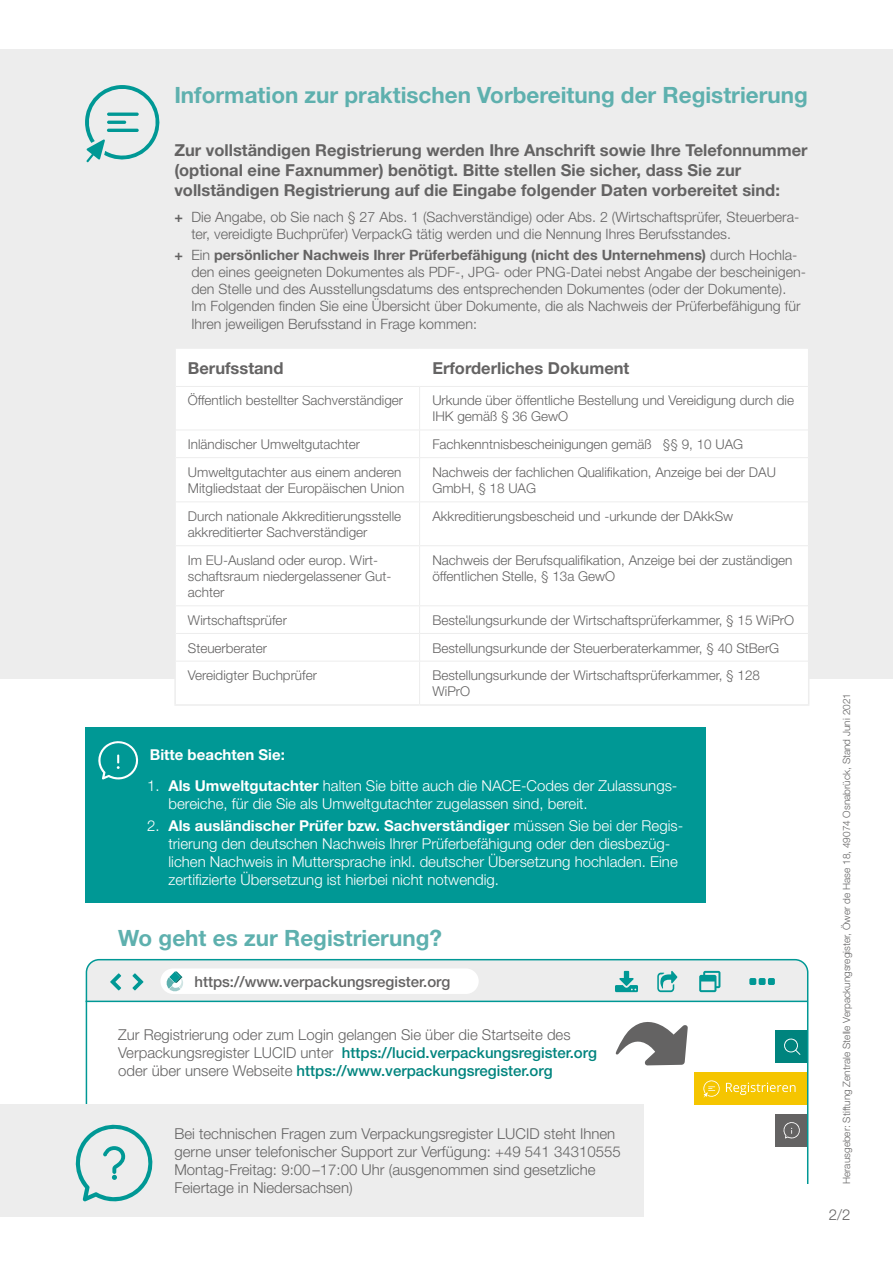
<style>
.page{position:relative;width:893px;height:1263px;background:#fff}
.page>*{position:absolute;margin:0;border:0;box-sizing:border-box;transform-origin:0 0}
.t1{font:700 22.5px "Helvetica Neue";color:#5eb0ae}
.t2{font:700 16.5px/19.8px "Helvetica Neue";color:#646363}
.t3{font:300 15px/18px "Helvetica Neue";color:#646363}
.t4{font:300 15px/18px "Helvetica Neue";color:#fff}
.t5{font:500 15px "Helvetica Neue";color:#646363}
.t6{font:700 15px "Helvetica Neue";color:#fff}
.t7{font:300 14.25px/17.1px "Helvetica Neue";color:#646363}
.t8{font:300 13.5px/16.2px "Helvetica Neue";color:#646363}
.t9{font:300 10.05px "Helvetica Neue";color:#646363}
.s1{font-weight:700}
.s2{font-weight:500;color:#00847e}
</style>
<div class="page">
<svg style="left:85px;top:958px;width:724px;height:227px"></svg>
<hr style="left:86px;top:1000px;width:722px;height:2px;background:#009895">
<svg style="left:616px;top:1010px;width:72px;height:55px"></svg>
<svg style="left:86px;top:960px;width:722px;height:41px"></svg>
<div style="left:86px;top:727px;width:620px;height:175px;background:#009895"></div>
<svg style="left:98px;top:741px;width:41px;height:39px"></svg>
<div style="left:0;top:49px;width:893px;height:629px;background:#ededed"></div>
<svg style="left:85px;top:85px;width:75px;height:78px"></svg>
<div style="left:176px;top:349px;width:632px;height:329px;background:#fff"></div>
<hr style="left:419px;top:387px;width:1px;height:43px;background:#ededed">
<hr style="left:176px;top:430px;width:244px;height:1px;background:#ededed">
<hr style="left:420px;top:430px;width:388px;height:1px;background:#ededed">
<svg style="left:419px;top:431px;width:1px;height:26px"></svg>
<hr style="left:176px;top:457px;width:244px;height:1px;background:#ededed">
<hr style="left:420px;top:457px;width:388px;height:1px;background:#ededed">
<hr style="left:419px;top:458px;width:1px;height:43px;background:#ededed">
<hr style="left:176px;top:501px;width:244px;height:1px;background:#ededed">
<hr style="left:420px;top:501px;width:388px;height:1px;background:#ededed">
<hr style="left:419px;top:502px;width:1px;height:43px;background:#ededed">
<hr style="left:176px;top:545px;width:244px;height:1px;background:#ededed">
<hr style="left:420px;top:545px;width:388px;height:1px;background:#ededed">
<hr style="left:419px;top:546px;width:1px;height:59px;background:#ededed">
<hr style="left:176px;top:605px;width:244px;height:1px;background:#ededed">
<hr style="left:420px;top:605px;width:388px;height:1px;background:#ededed">
<hr style="left:176px;top:633px;width:244px;height:1px;background:#ededed">
<hr style="left:420px;top:633px;width:388px;height:1px;background:#ededed">
<svg style="left:419px;top:606px;width:1px;height:55px"></svg>
<hr style="left:176px;top:661px;width:244px;height:1px;background:#ededed">
<hr style="left:420px;top:661px;width:388px;height:1px;background:#ededed">
<hr style="left:419px;top:661px;width:1px;height:43px;background:#ededed">
<hr style="left:176px;top:386px;width:244px;height:1px;background:#ededed">
<hr style="left:420px;top:386px;width:388px;height:1px;background:#ededed">
<hr style="left:174px;top:661px;width:2px;height:43px;background:#ededed">
<hr style="left:808px;top:661px;width:1px;height:43px;background:#ededed">
<hr style="left:174px;top:704px;width:246px;height:2px;background:#ededed">
<hr style="left:420px;top:704px;width:389px;height:2px;background:#ededed">
<div style="left:0;top:1104px;width:643px;height:112px;background:#ededed"></div>
<svg style="left:75px;top:1124px;width:78px;height:78px"></svg>
<h1 class="t1" style="left:174px;top:81px;width:635px">Information zur praktischen Vorbereitung der Registrierung</h1>
<p class="t2" style="left:174px;top:140px;width:635px">Zur vollständigen Registrierung werden Ihre Anschrift sowie Ihre Telefonnummer (optional eine Faxnummer) benötigt. Bitte stellen Sie sicher, dass Sie zur vollständigen Registrierung auf die Eingabe folgender Daten vorbereitet sind:</p>
<p class="t7" style="left:191px;top:208px;width:610px;text-indent:-17px"><span class="s1">+</span> Die Angabe, ob Sie nach § 27 Abs. 1 (Sachverständige) oder Abs. 2 (Wirtschaftsprüfer, Steuerbera&shy;ter, vereidigte Buchprüfer) VerpackG tätig werden und die Nennung Ihres Berufsstandes.</p>
<p class="t7" style="left:191px;top:246px;width:616px;text-indent:-17px"><span class="s1">+</span> Ein <span class="s1">persönlicher Nachweis Ihrer Prüferbefähigung (nicht des Unternehmens)</span> durch Hochla&shy;den eines geeigneten Dokumentes als PDF-, JPG- oder PNG-Datei nebst Angabe der bescheinigen&shy;den Stelle und des Ausstellungsdatums des entsprechenden Dokumentes (oder der Dokumente).<br>Im Folgenden finden Sie eine Übersicht über Dokumente, die als Nachweis der Prüferbefähigung für Ihren jeweiligen Berufsstand in Frage kommen:</p>
<p class="t2" style="left:188px;top:358px;width:97px">Berufsstand</p>
<p class="t2" style="left:432px;top:358px;width:199px">Erforderliches Dokument</p>
<p class="t8" style="left:188px;top:392px;width:217px">Öffentlich bestellter Sachverständiger</p>
<p class="t8" style="left:432px;top:392px;width:363px">Urkunde über öffentliche Bestellung und Vereidigung durch die<br>IHK gemäß § 36 GewO</p>
<p class="t8" style="left:188px;top:436px;width:174px">Inländischer Umweltgutachter</p>
<p class="t8" style="left:432px;top:436px;width:312px">Fachkenntnisbescheinigungen gemäß §§ 9, 10 UAG</p>
<p class="t8" style="left:188px;top:464px;width:218px">Umweltgutachter aus einem anderen<br>Mitgliedstaat der Europäischen Union</p>
<p class="t8" style="left:432px;top:464px;width:345px">Nachweis der fachlichen Qualifikation, Anzeige bei der DAU<br>GmbH, § 18 UAG</p>
<p class="t8" style="left:188px;top:508px;width:215px">Durch nationale Akkreditierungsstelle akkreditierter Sachverständiger</p>
<p class="t8" style="left:432px;top:508px;width:302px">Akkreditierungsbescheid und -urkunde der DAkkSw</p>
<p class="t8" style="left:188px;top:552px;width:205px">Im EU-Ausland oder europ. Wirt&shy;schaftsraum niedergelassener Gut&shy;achter</p>
<p class="t8" style="left:432px;top:552px;width:362px">Nachweis der Berufsqualifikation, Anzeige bei der zuständigen öffentlichen Stelle, § 13a GewO</p>
<p class="t8" style="left:188px;top:612px;width:101px">Wirtschaftsprüfer</p>
<p class="t8" style="left:432px;top:612px;width:363px">Bestellungsurkunde der Wirtschaftsprüferkammer, § 15 WiPrO</p>
<p class="t8" style="left:188px;top:639px;width:81px">Steuerberater</p>
<p class="t8" style="left:432px;top:639px;width:348px">Bestellungsurkunde der Steuerberaterkammer, § 40 StBerG</p>
<p class="t8" style="left:188px;top:667px;width:131px">Vereidigter Buchprüfer</p>
<p class="t8" style="left:432px;top:667px;width:329px">Bestellungsurkunde der Wirtschaftsprüferkammer, § 128<br>WiPrO</p>
<p class="t6" style="left:150px;top:745px;width:137px">Bitte beachten Sie:</p>
<p class="t4" style="left:168px;top:776px;width:510px;text-indent:-21px">1. <span class="s1">Als Umweltgutachter</span> halten Sie bitte auch die NACE-Codes der Zulassungs&shy;bereiche, für die Sie als Umweltgutachter zugelassen sind, bereit.</p>
<p class="t4" style="left:168px;top:816px;width:516px;text-indent:-21px">2. <span class="s1">Als ausländischer Prüfer bzw. Sachverständiger</span> müssen Sie bei der Regis&shy;trierung den deutschen Nachweis Ihrer Prüferbefähigung oder den diesbezüg&shy;lichen Nachweis in Muttersprache inkl. deutscher Übersetzung hochladen. Eine zertifizierte Übersetzung ist hierbei nicht notwendig.</p>
<h1 class="t1" style="left:118px;top:924px;width:325px">Wo geht es zur Registrierung?</h1>
<p class="t5" style="left:194px;top:973px;width:257px">https://www.verpackungsregister.org</p>
<p class="t3" style="left:118px;top:1025px;width:480px">Zur Registrierung oder zum Login gelangen Sie über die Startseite des<br>Verpackungsregister LUCID unter <span class="s2">https://lucid.verpackungsregister.org </span>oder über unsere Webseite <span class="s2">https://www.verpackungsregister.org</span></p>
<p class="t3" style="left:174px;top:1125px;width:448px">Bei technischen Fragen zum Verpackungsregister LUCID steht Ihnen gerne unser telefonischer Support zur Verfügung: +49 541 34310555<br>Montag-Freitag: 9:00–17:00 Uhr (ausgenommen sind gesetzliche Feiertage in Niedersachsen)</p>
<p class="t9" style="left:840px;top:1184px;width:492px;rotate:-90deg">Herausgeber: Stiftung Zentrale Stelle Verpackungsregister, Öwer de Hase 18, 49074 Osnabrück, Stand Juni 2021</p>
<p class="t3" style="left:829px;top:1206px;width:23px">2/2</p>
</div>
